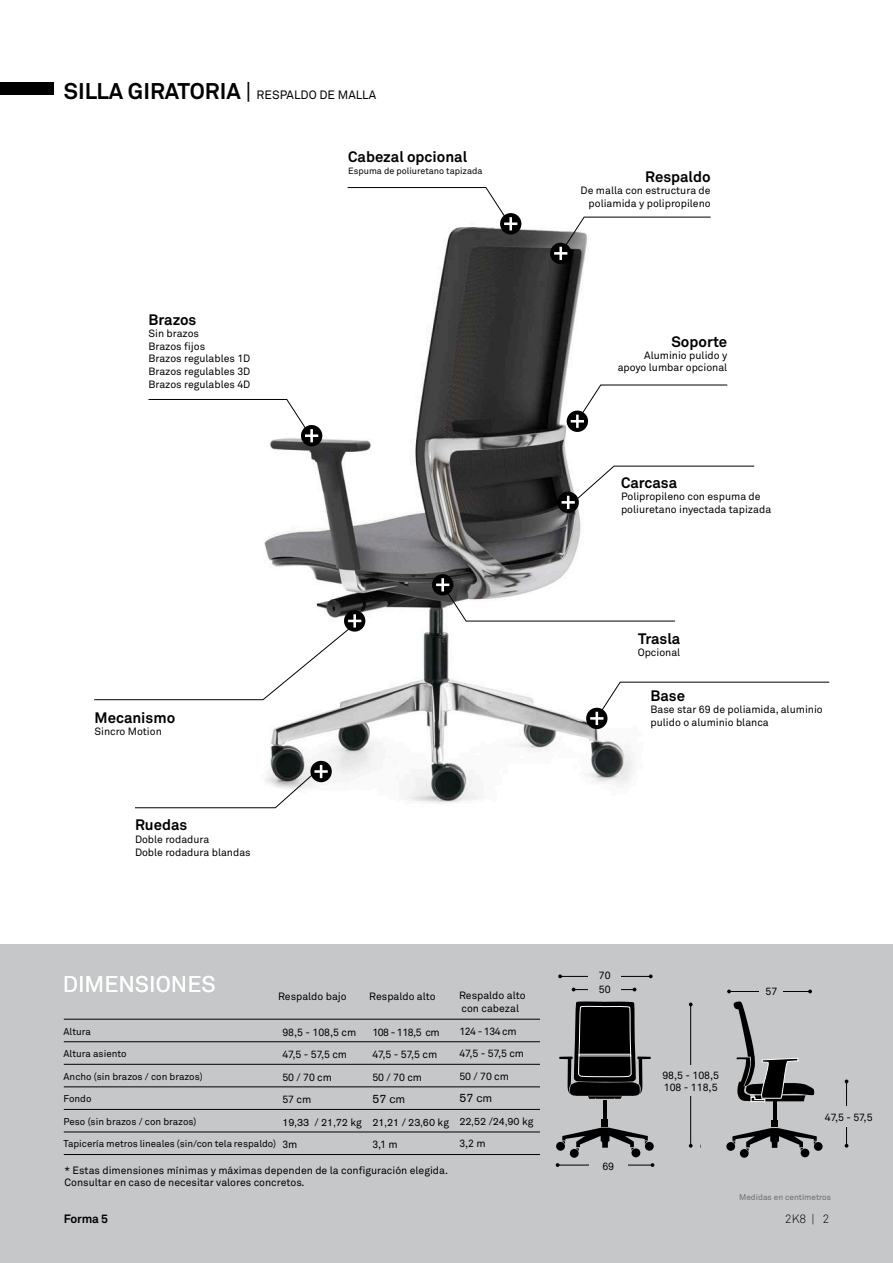
<style>
.page{position:relative;width:893px;height:1263px;background:#fff}
.page>*{position:absolute;margin:0;border:0;box-sizing:border-box;transform-origin:0 0}
.t1{font:22.5px "Akkurat";color:#fff}
.t2{font:700 15px "Akkurat";color:#000}
.t3{font:12px "Akkurat";color:#000}
.t4{font:12px "Akzidenz Grotesk BQ";color:#000}
.t5{font:700 12px "Akkurat";letter-spacing:-.02em;color:#000}
.t6{font:300 12px "Akkurat";color:#000}
.t7{font:10.5px/12.6px "Akkurat";color:#000}
.t8{font:10.5px "Akzidenz Grotesk BQ";color:#000}
.t9{font:9.75px "Akkurat";color:#000}
.t10{font:9px "Akkurat";color:#000}
.t11{font:8.25px "Akkurat";color:#6d6d71}
.s1{font-weight:700;font-size:22.5px}
.s2{font-size:22.5px}
.s3{font-family:"Akkurat"}
</style>
<div class="page">
<div style="left:0;top:944px;width:893px;height:319px;background:#c6c7c9"></div>
<div style="left:0;top:82px;width:53px;height:13px;background:#000"></div>
<img style="left:184px;top:215px;width:449px;height:594px">
<hr style="left:64px;top:1041px;width:476px;height:1px;background:#000">
<hr style="left:64px;top:1064px;width:476px;height:1px;background:#000">
<hr style="left:64px;top:1086px;width:476px;height:1px;background:#000">
<hr style="left:64px;top:1109px;width:476px;height:1px;background:#000">
<hr style="left:64px;top:1132px;width:476px;height:1px;background:#000">
<hr style="left:64px;top:1154px;width:476px;height:1px;background:#000">
<hr style="left:64px;top:1019px;width:476px;height:1px;background:#000">
<div style="left:550px;top:243px;width:21px;height:21px;background:#000;border-radius:50%"></div>
<svg style="left:554px;top:216px;width:157px;height:46px"></svg>
<div style="left:301px;top:425px;width:21px;height:21px;background:#000;border-radius:50%"></div>
<svg style="left:148px;top:399px;width:170px;height:46px"></svg>
<div style="left:557px;top:492px;width:22px;height:21px;background:#000;border-radius:50%"></div>
<svg style="left:562px;top:465px;width:193px;height:46px"></svg>
<svg style="left:310px;top:761px;width:22px;height:21px"></svg>
<hr style="left:314px;top:770px;width:14px;height:3px;background:#fff">
<svg style="left:135px;top:762px;width:191px;height:46px"></svg>
<div style="left:344px;top:610px;width:21px;height:22px;background:#000;border-radius:50%"></div>
<svg style="left:94px;top:614px;width:267px;height:86px"></svg>
<div style="left:567px;top:411px;width:21px;height:21px;background:#000;border-radius:50%"></div>
<svg style="left:571px;top:384px;width:157px;height:46px"></svg>
<div style="left:586px;top:708px;width:21px;height:21px;background:#000;border-radius:50%"></div>
<svg style="left:590px;top:681px;width:240px;height:46px"></svg>
<div style="left:432px;top:574px;width:21px;height:21px;background:#000;border-radius:50%"></div>
<svg style="left:436px;top:576px;width:240px;height:46px"></svg>
<div style="left:500px;top:213px;width:21px;height:21px;background:#000;border-radius:50%"></div>
<svg style="left:347px;top:187px;width:170px;height:46px"></svg>
<svg style="left:689px;top:1002px;width:4px;height:4px"></svg>
<svg style="left:689px;top:1144px;width:4px;height:4px"></svg>
<hr style="left:690px;top:1003px;width:1px;height:143px;background:#000">
<hr style="left:846px;top:1080px;width:1px;height:66px;background:#000">
<hr style="left:558px;top:1165px;width:95px;height:1px;background:#000">
<svg style="left:727px;top:989px;width:4px;height:4px"></svg>
<hr style="left:730px;top:991px;width:81px;height:1px;background:#000">
<div style="left:659px;top:1065px;width:63px;height:31px;background:#c6c7c9"></div>
<div style="left:820px;top:1107px;width:57px;height:20px;background:#c6c7c9"></div>
<div style="left:589px;top:1161px;width:38px;height:10px;background:#c6c7c9"></div>
<div style="left:760px;top:987px;width:23px;height:8px;background:#c6c7c9"></div>
<div style="left:556px;top:1142px;width:9px;height:9px;background:#000;border-radius:50%"></div>
<div style="left:570px;top:1149px;width:9px;height:9px;background:#000;border-radius:50%"></div>
<div style="left:645px;top:1142px;width:9px;height:9px;background:#000;border-radius:50%"></div>
<div style="left:631px;top:1148px;width:9px;height:9px;background:#000;border-radius:50%"></div>
<hr style="left:603px;top:1100px;width:4px;height:19px;background:#000">
<div style="left:602px;top:1120px;width:6px;height:7px;background:#000"></div>
<svg style="left:562px;top:1127px;width:86px;height:24px"></svg>
<svg style="left:559px;top:1001px;width:92px;height:98px"></svg>
<div style="left:726px;top:1142px;width:9px;height:9px;background:#000;border-radius:50%"></div>
<div style="left:740px;top:1149px;width:9px;height:9px;background:#000;border-radius:50%"></div>
<div style="left:814px;top:1142px;width:9px;height:9px;background:#000;border-radius:50%"></div>
<div style="left:801px;top:1148px;width:8px;height:9px;background:#000;border-radius:50%"></div>
<hr style="left:773px;top:1102px;width:3px;height:18px;background:#000">
<div style="left:771px;top:1120px;width:7px;height:7px;background:#000"></div>
<svg style="left:732px;top:1128px;width:85px;height:23px"></svg>
<svg style="left:733px;top:1001px;width:81px;height:101px"></svg>
<hr style="left:574px;top:989px;width:61px;height:1px;background:#000">
<svg style="left:558px;top:974px;width:4px;height:4px"></svg>
<svg style="left:649px;top:974px;width:4px;height:4px"></svg>
<hr style="left:561px;top:976px;width:89px;height:1px;background:#000">
<div style="left:588px;top:984px;width:33px;height:11px;background:#c6c7c9"></div>
<div style="left:588px;top:971px;width:33px;height:11px;background:#c6c7c9"></div>
<p class="t3" style="left:64px;top:87px;width:314px"><span class="s1">SILLA GIRATORIA</span> <span class="s2">|</span> RESPALDO DE MALLA</p>
<h2 class="t2" style="left:148px;top:310px;width:49px">Brazos</h2>
<p class="t7" style="left:148px;top:327px;width:103px">Sin brazos<br>Brazos fijos<br>Brazos regulables 1D<br>Brazos regulables 3D<br>Brazos regulables 4D</p>
<h2 class="t2" style="left:348px;top:148px;width:121px">Cabezal opcional</h2>
<p class="t10" style="left:348px;top:165px;width:136px">Espuma de poliuretano tapizada</p>
<h2 class="t2" style="left:94px;top:708px;width:82px">Mecanismo</h2>
<p class="t7" style="left:94px;top:725px;width:69px">Sincro Motion</p>
<h2 class="t2" style="left:135px;top:816px;width:54px">Ruedas</h2>
<p class="t7" style="left:135px;top:833px;width:117px">Doble rodadura<br>Doble rodadura blandas</p>
<h1 class="t1" style="left:63px;top:970px;width:154px">DIMENSIONES</h1>
<p class="t7" style="left:278px;top:990px;width:70px">Respaldo bajo</p>
<p class="t7" style="left:369px;top:990px;width:68px">Respaldo alto</p>
<p class="t7" style="left:459px;top:989px;width:68px">Respaldo alto con cabezal</p>
<p class="t9" style="left:64px;top:1025px;width:29px">Altura</p>
<p class="t9" style="left:64px;top:1048px;width:64px">Altura asiento</p>
<p class="t9" style="left:64px;top:1070px;width:141px">Ancho (sin brazos / con brazos)</p>
<p class="t9" style="left:64px;top:1093px;width:29px">Fondo</p>
<p class="t9" style="left:64px;top:1115px;width:134px">Peso (sin brazos / con brazos)</p>
<p class="t9" style="left:64px;top:1138px;width:214px">Tapicería metros lineales (sin/con tela respaldo)</p>
<p class="t7" style="left:65px;top:1164px;width:385px;line-height:12px">* Estas dimensiones mínimas y máximas dependen de la configuración elegida.<br>Consultar en caso de necesitar valores concretos.</p>
<p class="t7" style="left:282px;top:1020px;width:75px;line-height:22.5px">98,5 - 108,5 cm<br>47,5 - 57,5 cm<br>50 / 70 cm<br>57 cm</p>
<p class="t8" style="left:282px;top:1115px;width:81px">19,33 <span class="s3">/</span> 21,72 <span class="s3">kg</span></p>
<p class="t7" style="left:282px;top:1138px;width:17px">3m</p>
<p class="t7" style="left:372px;top:1020px;width:69px;line-height:22.5px">108 - 118,5 cm<br>47,5 - 57,5 cm<br>50 / 70 cm</p>
<p class="t4" style="left:372px;top:1092px;width:34px">57 cm</p>
<p class="t8" style="left:372px;top:1115px;width:78px">21,21 <span class="s3">/</span> 23,60 <span class="s3">kg</span></p>
<p class="t7" style="left:372px;top:1138px;width:27px">3,1 m</p>
<p class="t7" style="left:459px;top:1019px;width:66px;line-height:22.5px">124 - 134 cm<br>47,5 - 57,5 cm<br>50 / 70 cm</p>
<p class="t4" style="left:459px;top:1091px;width:34px">57 cm</p>
<p class="t8" style="left:459px;top:1115px;width:76px">22,52 <span class="s3">/</span>24,90 <span class="s3">kg</span></p>
<p class="t7" style="left:459px;top:1137px;width:28px">3,2 m</p>
<h2 class="t2" style="left:645px;top:167px;width:67px">Respaldo</h2>
<p class="t7" style="left:581px;top:184px;width:132px;text-align:right">De malla con estructura de poliamida y polipropileno</p>
<h2 class="t2" style="left:671px;top:333px;width:57px">Soporte</h2>
<p class="t7" style="left:618px;top:349px;width:111px;line-height:12px;text-align:right">Aluminio pulido y apoyo lumbar opcional</p>
<h2 class="t2" style="left:621px;top:473px;width:58px">Carcasa</h2>
<p class="t7" style="left:621px;top:490px;width:152px">Polipropileno con espuma de poliuretano inyectada tapizada</p>
<h2 class="t2" style="left:638px;top:629px;width:44px">Trasla</h2>
<p class="t7" style="left:638px;top:645px;width:44px">Opcional</p>
<h2 class="t2" style="left:651px;top:686px;width:36px">Base</h2>
<p class="t7" style="left:651px;top:703px;width:174px">Base star 69 de poliamida, aluminio pulido o aluminio blanca</p>
<p class="t7" style="left:599px;top:969px;width:13px">70</p>
<p class="t7" style="left:599px;top:983px;width:13px">50</p>
<p class="t7" style="left:765px;top:985px;width:13px">57</p>
<p class="t7" style="left:602px;top:1160px;width:13px">69</p>
<p class="t7" style="left:662px;top:1069px;width:58px;line-height:12px">98,5 - 108,5<br>108 - 118,5</p>
<p class="t7" style="left:825px;top:1111px;width:49px">47,5 - 57,5</p>
<p class="t11" style="left:739px;top:1192px;width:93px">Medidas en centímetros</p>
<p class="t5" style="left:64px;top:1211px;width:46px">Forma 5</p>
<p class="t6" style="left:785px;top:1211px;width:46px">2K8 | 2</p>
</div>
